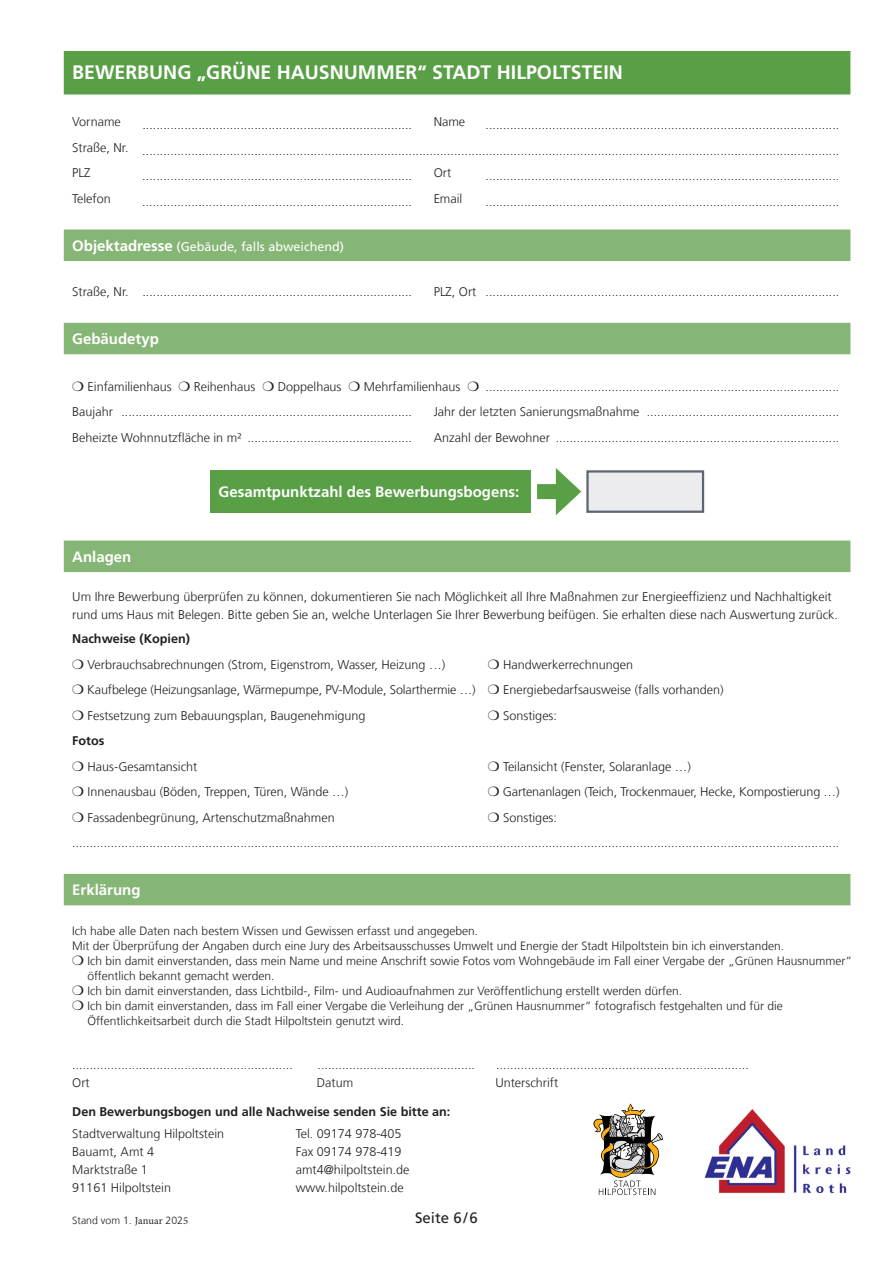
<style>
.page{position:relative;width:893px;height:1263px;background:#fff}
.page>*{position:absolute;margin:0;border:0;box-sizing:border-box;transform-origin:0 0}
.t1{font:700 19.5px "Frutiger LT Com";color:#fff}
.t2{font:700 15px "Frutiger LT Com";color:#fff}
.t3{font:15px "Frutiger LT Com";color:#231f20}
.t4{font:300 12.6px/18px "Frutiger LT Com";color:#231f20}
.t5{font:700 12.6px "Frutiger LT Com";color:#231f20}
.t6{font:12.6px "Frutiger LT Com";color:#fff}
.t7{font:300 12px "Frutiger LT Com";color:#231f20}
.t8{font:300 10.5px "Frutiger LT Com";color:#231f20}
.s1{font-weight:700;font-size:15px}
.s2{font-family:"Minion Pro";font-weight:400}
</style>
<div class="page">
<div style="left:64px;top:51px;width:786px;height:43px;background:#599f46"></div>
<div style="left:64px;top:229px;width:786px;height:32px;background:#86b675"></div>
<div style="left:64px;top:323px;width:786px;height:31px;background:#86b675"></div>
<div style="left:64px;top:540px;width:786px;height:32px;background:#86b675"></div>
<div style="left:64px;top:874px;width:786px;height:31px;background:#86b675"></div>
<div style="left:210px;top:470px;width:321px;height:43px;background:#599f46"></div>
<div style="left:537px;top:484px;width:29px;height:15px;background:#599f46"></div>
<svg style="left:556px;top:468px;width:25px;height:47px"></svg>
<div style="left:586px;top:470px;width:118px;height:43px;background:#ececee;border:2px solid #5c6573"></div>
<img style="left:705px;top:1109px;width:145px;height:85px">
<svg style="left:593px;top:1103px;width:70px;height:92px"></svg>
<h1 class="t1" style="left:72px;top:61px;width:552px">BEWERBUNG „GRÜNE HAUSNUMMER“ STADT HILPOLTSTEIN</h1>
<p class="t4" style="left:72px;top:113px;width:50px">Vorname</p>
<p class="t4" style="left:142px;top:116px;width:271px">.............................................................................</p>
<p class="t4" style="left:434px;top:113px;width:33px">Name</p>
<p class="t4" style="left:72px;top:112px;width:769px;line-height:25.5px;text-align:right">.....................................................................................................<br>Straße, Nr. .......................................................................................................................................................................................................</p>
<p class="t4" style="left:72px;top:164px;width:20px">PLZ</p>
<p class="t4" style="left:142px;top:167px;width:271px">.............................................................................</p>
<p class="t4" style="left:434px;top:164px;width:19px">Ort</p>
<p class="t4" style="left:486px;top:167px;width:355px">.....................................................................................................</p>
<p class="t4" style="left:72px;top:189px;width:40px">Telefon</p>
<p class="t4" style="left:142px;top:192px;width:271px">.............................................................................</p>
<p class="t4" style="left:434px;top:189px;width:30px">Email</p>
<p class="t4" style="left:486px;top:192px;width:355px">.....................................................................................................</p>
<p class="t6" style="left:72px;top:239px;width:273px"><span class="s1">Objektadresse</span> (Gebäude, falls abweichend)</p>
<p class="t4" style="left:72px;top:283px;width:341px">Straße, Nr. .............................................................................</p>
<p class="t4" style="left:434px;top:283px;width:407px">PLZ, Ort .....................................................................................................</p>
<p class="t2" style="left:72px;top:330px;width:88px">Gebäudetyp</p>
<p class="t4" style="left:88px;top:377px;width:86px">Einfamilienhaus</p>
<p class="t4" style="left:194px;top:377px;width:63px">Reihenhaus</p>
<p class="t4" style="left:278px;top:377px;width:65px">Doppelhaus</p>
<p class="t4" style="left:364px;top:377px;width:98px">Mehrfamilienhaus</p>
<p class="t4" style="left:486px;top:377px;width:355px">.....................................................................................................</p>
<p class="t4" style="left:72px;top:403px;width:341px">Baujahr ...................................................................................</p>
<p class="t4" style="left:434px;top:403px;width:407px">Jahr der letzten Sanierungsmaßnahme .......................................................</p>
<p class="t4" style="left:72px;top:428px;width:341px">Beheizte Wohnnutzfläche in m² ...............................................</p>
<p class="t4" style="left:434px;top:428px;width:407px">Anzahl der Bewohner .................................................................................</p>
<p class="t2" style="left:219px;top:483px;width:302px">Gesamtpunktzahl des Bewerbungsbogens:</p>
<p class="t2" style="left:72px;top:548px;width:61px">Anlagen</p>
<p class="t4" style="left:72px;top:588px;width:767px">Um Ihre Bewerbung überprüfen zu können, dokumentieren Sie nach Möglichkeit all Ihre Maßnahmen zur Energieeffizienz und Nachhaltigkeit rund ums Haus mit Belegen. Bitte geben Sie an, welche Unterlagen Sie Ihrer Bewerbung beifügen. Sie erhalten diese nach Auswertung zurück.</p>
<p class="t5" style="left:72px;top:631px;width:119px">Nachweise (Kopien)</p>
<p class="t4" style="left:88px;top:655px;width:359px">Verbrauchsabrechnungen (Strom, Eigenstrom, Wasser, Heizung …)</p>
<p class="t4" style="left:503px;top:655px;width:132px">Handwerkerrechnungen</p>
<p class="t4" style="left:87px;top:681px;width:390px">Kaufbelege (Heizungsanlage, Wärmepumpe, PV-Module, Solarthermie …)</p>
<p class="t4" style="left:503px;top:681px;width:222px">Energiebedarfsausweise (falls vorhanden)</p>
<p class="t4" style="left:88px;top:706px;width:279px">Festsetzung zum Bebauungsplan, Baugenehmigung</p>
<p class="t4" style="left:503px;top:706px;width:55px">Sonstiges:</p>
<p class="t5" style="left:72px;top:733px;width:34px">Fotos</p>
<p class="t4" style="left:88px;top:757px;width:111px">Haus-Gesamtansicht</p>
<p class="t4" style="left:503px;top:757px;width:189px">Teilansicht (Fenster, Solaranlage …)</p>
<p class="t4" style="left:88px;top:783px;width:262px">Innenausbau (Böden, Treppen, Türen, Wände …)</p>
<p class="t4" style="left:503px;top:783px;width:338px">Gartenanlagen (Teich, Trockenmauer, Hecke, Kompostierung …)</p>
<p class="t4" style="left:88px;top:808px;width:249px">Fassadenbegrünung, Artenschutzmaßnahmen</p>
<p class="t4" style="left:72px;top:804px;width:769px;line-height:25.5px;text-indent:431px">Sonstiges: ...........................................................................................................................................................................................................................</p>
<p class="t2" style="left:72px;top:881px;width:70px">Erklärung</p>
<p class="t7" style="left:72px;top:924px;width:407px">Ich habe alle Daten nach bestem Wissen und Gewissen erfasst und angegeben.</p>
<p class="t7" style="left:72px;top:939px;width:713px">Mit der Überprüfung der Angaben durch eine Jury des Arbeitsausschusses Umwelt und Energie der Stadt Hilpoltstein bin ich einverstanden.</p>
<p class="t7" style="left:87px;top:954px;width:766px">Ich bin damit einverstanden, dass mein Name und meine Anschrift sowie Fotos vom Wohngebäude im Fall einer Vergabe der „Grünen Hausnummer“</p>
<p class="t7" style="left:87px;top:969px;width:188px">öffentlich bekannt gemacht werden.</p>
<p class="t7" style="left:87px;top:984px;width:596px">Ich bin damit einverstanden, dass Lichtbild-, Film- und Audioaufnahmen zur Veröffentlichung erstellt werden dürfen.</p>
<p class="t7" style="left:87px;top:999px;width:697px">Ich bin damit einverstanden, dass im Fall einer Vergabe die Verleihung der „Grünen Hausnummer“ fotografisch festgehalten und für die</p>
<p class="t7" style="left:87px;top:1014px;width:318px">Öffentlichkeitsarbeit durch die Stadt Hilpoltstein genutzt wird.</p>
<p class="t4" style="left:72px;top:1056px;width:222px">...............................................................</p>
<p class="t4" style="left:317px;top:1056px;width:159px">.............................................</p>
<p class="t4" style="left:496px;top:1056px;width:254px">........................................................................</p>
<p class="t4" style="left:72px;top:1074px;width:19px">Ort</p>
<p class="t4" style="left:317px;top:1074px;width:38px">Datum</p>
<p class="t4" style="left:495px;top:1074px;width:64px">Unterschrift</p>
<p class="t5" style="left:72px;top:1104px;width:380px">Den Bewerbungsbogen und alle Nachweise senden Sie bitte an:</p>
<p class="t4" style="left:296px;top:1125px;width:115px">Tel. 09174 978-405<br>Fax 09174 978-419 amt4@hilpoltstein.de www.hilpoltstein.de</p>
<p class="t4" style="left:72px;top:1125px;width:153px">Stadtverwaltung Hilpoltstein<br>Bauamt, Amt 4<br>Marktstraße 1<br>91161 Hilpoltstein</p>
<p class="t8" style="left:72px;top:1214px;width:117px">Stand vom 1. <span class="s2">Januar</span> 202<span class="s2">5</span></p>
<p class="t3" style="left:415px;top:1209px;width:64px">Seite 6/6</p>
</div>
